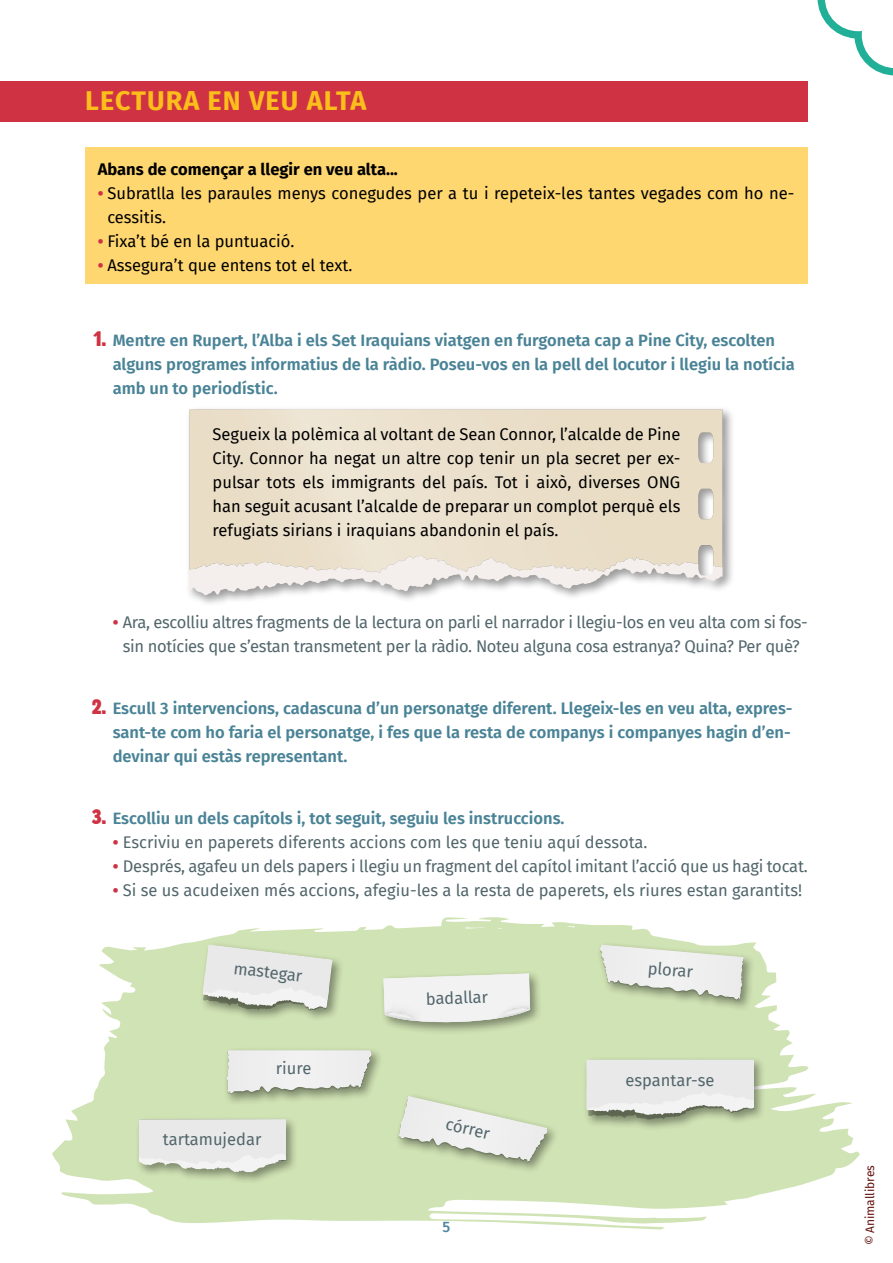
<style>
.page{position:relative;width:893px;height:1263px;background:#fff}
.page>*{position:absolute;margin:0;border:0;box-sizing:border-box;transform-origin:0 0}
.Títol_1{font:700 27px "Fira Sans";letter-spacing:.04em;color:#fcbe1b}
.Text_activitats{font:16.5px/24px "Fira Sans";letter-spacing:-.01em;color:#52666c;text-align:center}
.t1{font:600 16.5px/24px "Fira Sans";color:#4a8396}
.Text{font:16.5px/24px "Fira Sans";color:#000}
.Text-2{font:700 16.5px "Fira Sans";color:#000}
.t2{font:500 15px "Fira Sans";color:#4e86a2}
.t3{font:12px "Fira Sans";letter-spacing:-.01em;color:#651310}
.s1{font-weight:700;color:#cf3243}
.s2{font-family:"Block Berthold";font-weight:400;font-stretch:condensed;font-size:21px;color:#cf3243}
</style>
<div class="page">
<svg style="left:52px;top:917px;width:808px;height:313px;fill:#d0e3b4"></svg>
<div style="left:185px;top:405px;width:550px;height:202px;background:#000;opacity:.4"></div>
<svg style="left:189px;top:410px;width:533px;height:185px;background:#e9e0ce"></svg>
<div style="left:223px;top:1046px;width:161px;height:60px;background:#000;opacity:.4"></div>
<svg style="left:227px;top:1050px;width:145px;height:46px"></svg>
<div style="left:395px;top:1093px;width:164px;height:82px;background:#000;opacity:.4"></div>
<svg style="left:398px;top:1096px;width:150px;height:68px"></svg>
<div style="left:596px;top:941px;width:160px;height:72px;background:#000;opacity:.4"></div>
<svg style="left:599px;top:945px;width:145px;height:57px"></svg>
<div style="left:380px;top:970px;width:162px;height:65px;background:#000;opacity:.4"></div>
<svg style="left:383px;top:973px;width:147px;height:50px"></svg>
<div style="left:583px;top:1056px;width:183px;height:76px;background:#000;opacity:.4"></div>
<svg style="left:586px;top:1060px;width:168px;height:60px"></svg>
<div style="left:199px;top:941px;width:146px;height:81px;background:#000;opacity:.4"></div>
<svg style="left:202px;top:944px;width:131px;height:75px;background:#d6dccd"></svg>
<div style="left:135px;top:1115px;width:163px;height:69px;background:#000;opacity:.4"></div>
<svg style="left:139px;top:1119px;width:146px;height:62px;background:#dde0d7"></svg>
<svg style="left:817px;top:0;width:76px;height:75px"></svg>
<div style="left:0;top:81px;width:808px;height:41px;background:#cf3243"></div>
<div style="left:85px;top:147px;width:722px;height:137px;background:#ffd770"></div>
<p class="Títol_1" style="left:85px;top:78px;width:283px">LECTURA EN VEU ALTA</p>
<p class="Text-2" style="left:98px;top:156px;width:302px">Abans de començar a llegir en veu alta...</p>
<p class="Text" style="left:107px;top:181px;width:688px;text-indent:-10px"><span class="s1">•</span> Subratlla les paraules menys conegudes per a tu i repeteix-les tantes vegades com ho ne&shy;cessitis.</p>
<p class="Text" style="left:98px;top:229px;width:198px"><span class="s1">•</span> Fixa’t bé en la puntuació.</p>
<p class="Text" style="left:98px;top:253px;width:256px"><span class="s1">•</span> Assegura’t que entens tot el text.</p>
<p class="t1" style="left:113px;top:328px;width:684px;text-indent:-20px"><span class="s2">1.</span> Mentre en Rupert, l’Alba i els Set Iraquians viatgen en furgoneta cap a Pine City, escolten alguns programes informatius de la ràdio. Poseu-vos en la pell del locutor i llegiu la notícia amb un to periodístic.</p>
<p class="Text" style="left:213px;top:421px;width:469px;text-align:justify">Segueix la polèmica al voltant de Sean Connor, l’alcalde de Pine City. Connor ha negat un altre cop tenir un pla secret per ex&shy;pulsar tots els immigrants del país. Tot i això, diverses ONG han seguit acusant l’alcalde de preparar un complot perquè els refugiats sirians i iraquians abandonin el país.</p>
<p class="Text_activitats" style="left:113px;top:610px;width:697px"><span class="s1">•</span> Ara, escolliu altres fragments de la lectura on parli el narrador i llegiu-los en veu alta com si fos&shy;sin notícies que s’estan transmetent per la ràdio. Noteu alguna cosa estranya? Quina? Per què?</p>
<p class="t1" style="left:113px;top:695px;width:681px;text-align:justify;text-indent:-21px"><span class="s2">2.</span> Escull 3 intervencions, cadascuna d’un personatge diferent. Llegeix-les en veu alta, expres&shy;sant-te com ho faria el personatge, i fes que la resta de companys i companyes hagin d’en&shy;devinar qui estàs representant.</p>
<p class="t1" style="left:92px;top:806px;width:474px"><span class="s2">3.</span> Escolliu un dels capítols i, tot seguit, seguiu les instruccions.</p>
<p class="Text_activitats" style="left:113px;top:830px;width:536px"><span class="s1">•</span> Escriviu en paperets diferents accions com les que teniu aquí dessota.</p>
<p class="Text_activitats" style="left:113px;top:854px;width:697px"><span class="s1">•</span> Després, agafeu un dels papers i llegiu un fragment del capítol imitant l’acció que us hagi tocat.</p>
<p class="Text_activitats" style="left:113px;top:878px;width:691px"><span class="s1">•</span> Si se us acudeixen més accions, afegiu-les a la resta de paperets, els riures estan garantits!</p>
<p class="Text_activitats" style="left:235px;top:955px;width:70px;rotate:7deg">mastegar</p>
<p class="Text_activitats" style="left:276px;top:1056px;width:37px">riure</p>
<p class="Text_activitats" style="left:163px;top:1126px;width:100px">tartamujedar</p>
<p class="Text_activitats" style="left:425px;top:986px;width:64px;rotate:-2deg">badallar</p>
<p class="Text_activitats" style="left:449px;top:1111px;width:46px;rotate:13deg">córrer</p>
<p class="t2" style="left:443px;top:1214px;width:9px">5</p>
<p class="Text_activitats" style="left:649px;top:955px;width:47px;rotate:5deg">plorar</p>
<p class="Text_activitats" style="left:626px;top:1067px;width:90px">espantar-se</p>
<p class="t3" style="left:861px;top:1245px;width:81px;rotate:-90deg">© Animallibres</p>
</div>
